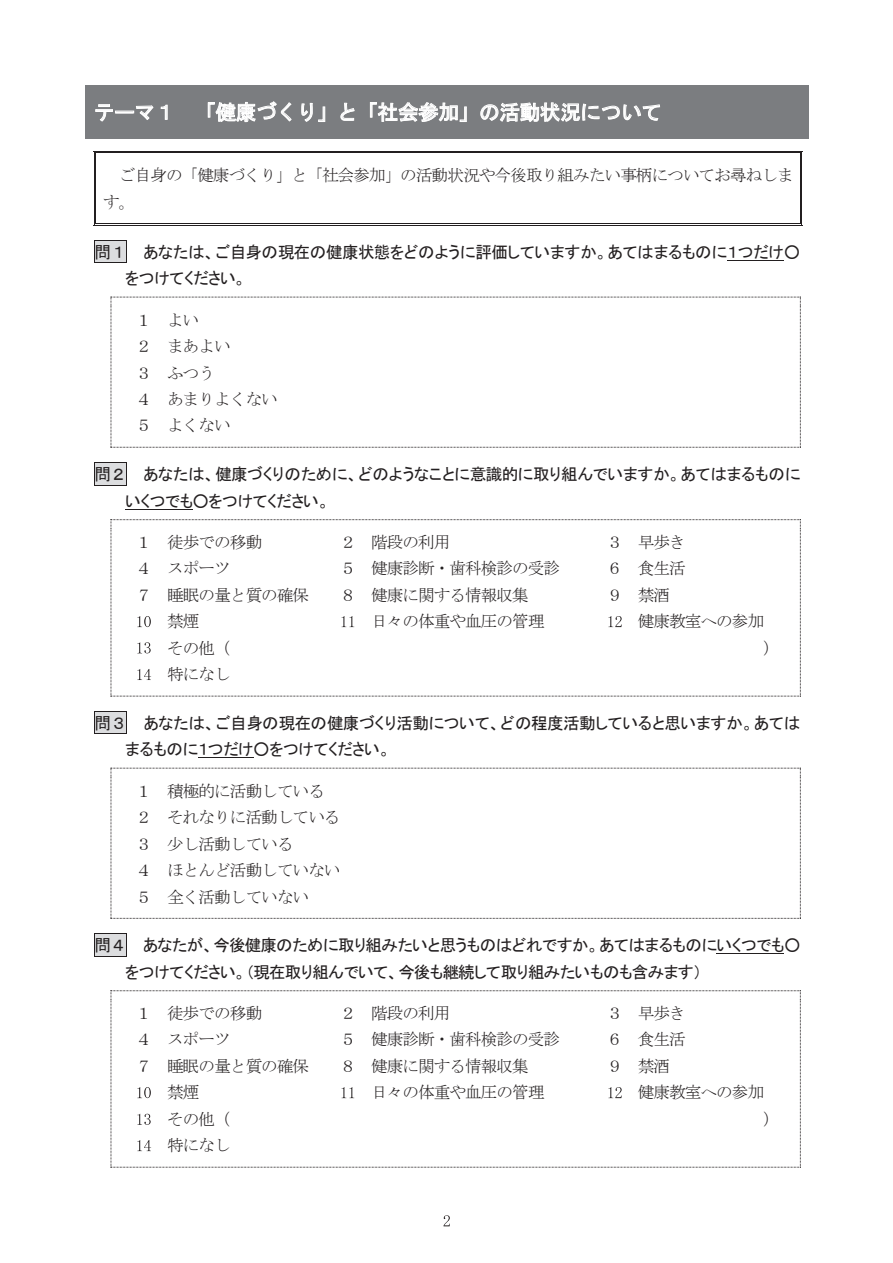
<style>
.page{position:relative;width:893px;height:1263px;background:#fff}
.page>*{position:absolute;margin:0;border:0;box-sizing:border-box;transform-origin:0 0}
.t1{font:20.85px "MS Gothic";letter-spacing:-.035em;color:#fff}
.t2{font:16.5px/26.4px "MS Mincho";letter-spacing:-.045em;color:#231f20}
.t3{font:16.5px/26.2px "MS P Gothic";letter-spacing:-.025em;color:#231f20}
.t4{font:16.5px/26.4px "MS Mincho";letter-spacing:-.065em;color:#231f20}
.s1{font-family:"MS Gothic"}
</style>
<div class="page">
<svg style="left:444px;top:1215px;width:6px;height:11px"></svg>
<div style="left:85px;top:85px;width:723px;height:53px;background:#7b7d80"></div>
<svg style="left:95px;top:104px;width:58px;height:18px"></svg>
<svg style="left:161px;top:104px;width:7px;height:16px"></svg>
<svg style="left:208px;top:101px;width:84px;height:21px"></svg>
<svg style="left:301px;top:103px;width:24px;height:19px"></svg>
<svg style="left:340px;top:103px;width:15px;height:18px"></svg>
<svg style="left:370px;top:102px;width:97px;height:20px"></svg>
<svg style="left:480px;top:102px;width:180px;height:20px"></svg>
<svg style="left:94px;top:151px;width:2px;height:11px"></svg>
<hr style="left:96px;top:151px;width:704px;height:1px;background:#231f20">
<hr style="left:96px;top:152px;width:704px;height:1px;background:#231f20">
<svg style="left:800px;top:151px;width:2px;height:11px"></svg>
<hr style="left:95px;top:162px;width:1px;height:61px;background:#231f20">
<hr style="left:94px;top:162px;width:1px;height:61px;background:#231f20">
<hr style="left:96px;top:225px;width:704px;height:1px;background:#231f20">
<hr style="left:96px;top:223px;width:704px;height:1px;background:#231f20">
<hr style="left:801px;top:162px;width:1px;height:61px;background:#231f20">
<hr style="left:800px;top:162px;width:1px;height:61px;background:#231f20">
<div style="left:94px;top:241px;width:32px;height:21px;background:#dcdddf"></div>
<hr style="left:727px;top:260px;width:57px;height:1px;background:#231f20">
<hr style="left:94px;top:240px;width:32px;height:1px;background:#231f20">
<svg style="left:94px;top:241px;width:1px;height:21px"></svg>
<hr style="left:94px;top:262px;width:32px;height:1px;background:#231f20">
<svg style="left:126px;top:240px;width:1px;height:23px"></svg>
<svg style="left:111px;top:297px;width:690px;height:151px"></svg>
<div style="left:94px;top:463px;width:32px;height:22px;background:#dcdddf"></div>
<hr style="left:94px;top:462px;width:32px;height:1px;background:#231f20">
<svg style="left:94px;top:463px;width:1px;height:22px"></svg>
<hr style="left:94px;top:485px;width:32px;height:1px;background:#231f20">
<svg style="left:126px;top:462px;width:1px;height:24px"></svg>
<hr style="left:125px;top:509px;width:67px;height:1px;background:#231f20">
<svg style="left:111px;top:519px;width:690px;height:178px"></svg>
<div style="left:94px;top:712px;width:32px;height:22px;background:#dcdddf"></div>
<hr style="left:94px;top:711px;width:32px;height:1px;background:#231f20">
<svg style="left:94px;top:712px;width:1px;height:22px"></svg>
<hr style="left:94px;top:734px;width:32px;height:1px;background:#231f20">
<svg style="left:126px;top:711px;width:1px;height:23px"></svg>
<hr style="left:198px;top:757px;width:55px;height:1px;background:#231f20">
<svg style="left:111px;top:768px;width:690px;height:151px"></svg>
<div style="left:94px;top:934px;width:32px;height:22px;background:#dcdddf"></div>
<hr style="left:716px;top:953px;width:68px;height:1px;background:#231f20">
<hr style="left:94px;top:933px;width:32px;height:1px;background:#231f20">
<svg style="left:94px;top:934px;width:1px;height:22px"></svg>
<hr style="left:94px;top:956px;width:32px;height:1px;background:#231f20">
<svg style="left:126px;top:933px;width:1px;height:24px"></svg>
<svg style="left:111px;top:990px;width:690px;height:178px"></svg>
<p class="t1" style="left:94px;top:102px;width:570px">テーマ１ 「健康づくり」と「社会参加」の活動状況について</p>
<p class="t2" style="left:103px;top:162px;width:692px;text-indent:16px">ご自身の「健康づくり」と「社会参加」の活動状況や今後取り組みたい事柄についてお尋ねします。</p>
<p class="t3" style="left:125px;top:239px;width:677px;text-indent:-31px"><span class="s1">問１</span> あなたは、ご自身の現在の健康状態をどのように評価していますか。あてはまるものに１つだけ○をつけてください。</p>
<p class="t4" style="left:135px;top:306px;width:144px">１ よい<br>２ まあよい<br>３ ふつう<br>４ あまりよくない<br>５ よくない</p>
<p class="t3" style="left:125px;top:461px;width:677px;line-height:26.7px;text-indent:-31px"><span class="s1">問２</span> あなたは、健康づくりのために、どのようなことに意識的に取り組んでいますか。あてはまるものにいくつでも○をつけてください。</p>
<p class="t2" style="left:135px;top:529px;width:128px">１ 徒歩での移動</p>
<p class="t2" style="left:340px;top:529px;width:112px">２ 階段の利用</p>
<p class="t2" style="left:607px;top:529px;width:81px">３ 早歩き</p>
<p class="t2" style="left:135px;top:555px;width:97px">４ スポーツ</p>
<p class="t2" style="left:340px;top:555px;width:222px">５ 健康診断・歯科検診の受診</p>
<p class="t2" style="left:607px;top:555px;width:81px">６ 食生活</p>
<p class="t2" style="left:135px;top:581px;width:175px">７ 睡眠の量と質の確保</p>
<p class="t2" style="left:340px;top:581px;width:191px">８ 健康に関する情報収集</p>
<p class="t2" style="left:607px;top:581px;width:65px">９ 禁酒</p>
<p class="t2" style="left:167px;top:608px;width:34px">禁煙</p>
<p class="t2" style="left:371px;top:608px;width:175px">日々の体重や血圧の管理</p>
<p class="t2" style="left:638px;top:608px;width:128px">健康教室への参加</p>
<p class="t2" style="left:167px;top:634px;width:65px">その他（</p>
<p class="t2" style="left:763px;top:634px;width:18px">）</p>
<p class="t2" style="left:167px;top:661px;width:65px">特になし</p>
<p class="t3" style="left:125px;top:710px;width:677px;text-indent:-31px"><span class="s1">問３</span> あなたは、ご自身の現在の健康づくり活動について、どの程度活動していると思いますか。あてはまるものに１つだけ○をつけてください。</p>
<p class="t2" style="left:135px;top:777px;width:206px">１ 積極的に活動している<br>２ それなりに活動している<br>３ 少し活動している<br>４ ほとんど活動していない<br>５ 全く活動していない</p>
<p class="t3" style="left:125px;top:932px;width:677px;line-height:26.7px;text-indent:-31px"><span class="s1">問４</span> あなたが、今後健康のために取り組みたいと思うものはどれですか。あてはまるものにいくつでも○をつけてください。（現在取り組んでいて、今後も継続して取り組みたいものも含みます）</p>
<p class="t2" style="left:135px;top:1000px;width:128px">１ 徒歩での移動</p>
<p class="t2" style="left:340px;top:1000px;width:112px">２ 階段の利用</p>
<p class="t2" style="left:607px;top:1000px;width:81px">３ 早歩き</p>
<p class="t2" style="left:135px;top:1026px;width:97px">４ スポーツ</p>
<p class="t2" style="left:340px;top:1026px;width:222px">５ 健康診断・歯科検診の受診</p>
<p class="t2" style="left:607px;top:1026px;width:81px">６ 食生活</p>
<p class="t2" style="left:135px;top:1052px;width:175px">７ 睡眠の量と質の確保</p>
<p class="t2" style="left:340px;top:1052px;width:191px">８ 健康に関する情報収集</p>
<p class="t2" style="left:607px;top:1052px;width:65px">９ 禁酒</p>
<p class="t2" style="left:167px;top:1079px;width:34px">禁煙</p>
<p class="t2" style="left:371px;top:1079px;width:175px">日々の体重や血圧の管理</p>
<p class="t2" style="left:638px;top:1079px;width:128px">健康教室への参加</p>
<p class="t2" style="left:167px;top:1106px;width:65px">その他（</p>
<p class="t2" style="left:763px;top:1106px;width:18px">）</p>
<p class="t2" style="left:167px;top:1132px;width:65px">特になし</p>
</div>
